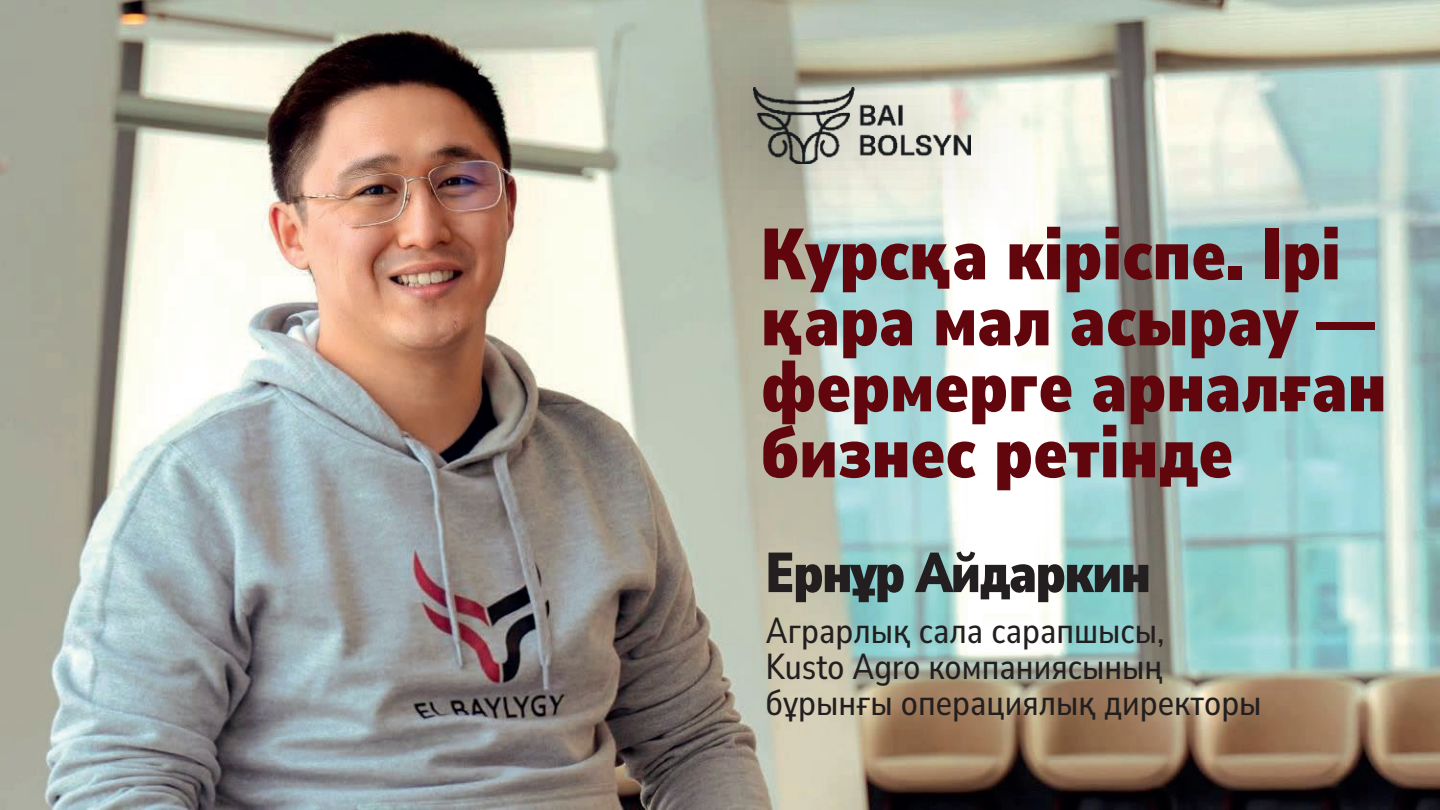
<style>
.page{position:relative;width:1440px;height:810px;background:#fff}
.page>*{position:absolute;margin:0;border:0;box-sizing:border-box;transform-origin:0 0}
.t1{font:200 72px/66px "Nunito Sans 12 pt";color:#60060c}
.t2{font:200 56px "Nunito Sans 12 pt";letter-spacing:-.025em;color:#231f20}
.t3{font:200 36px/36px "Nunito Sans 12 pt";color:#231f20}
</style>
<div class="page">
<img style="left:0;top:0;width:1440px;height:810px">
<img style="left:629px;top:0;width:461px;height:283px">
<img style="left:753px;top:88px;width:218px;height:76px">
<h1 class="t1" style="left:761px;top:219px;width:627px">Курсқа кіріспе. Ірі қара мал асырау — фермерге арналған бизнес ретінде</h1>
<h2 class="t2" style="left:766px;top:534px;width:387px">Ернұр Айдаркин</h2>
<p class="t3" style="left:766px;top:611px;width:497px">Аграрлық сала сарапшысы,<br>Kusto Agro компаниясының бұрынғы операциялық директоры</p>
</div>
